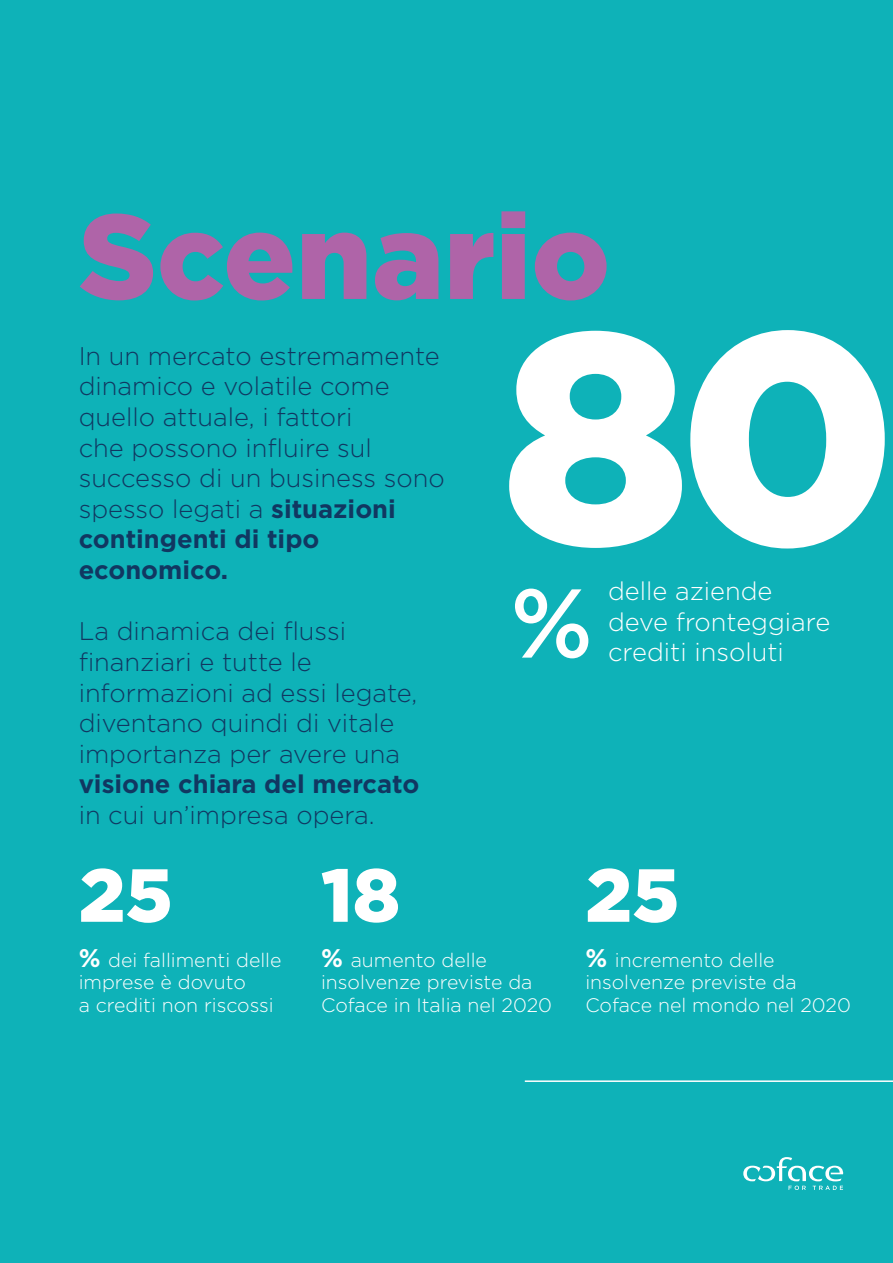
<style>
.page{position:relative;width:893px;height:1263px;background:#0eb2b8}
.page>*{position:absolute;margin:0;border:0;box-sizing:border-box;transform-origin:0 0}
.t1{font:900 300px "Gotham";color:#fff}
.t2{font:900 120px "Gotham";color:#af64a8}
.t3{font:500 97.5px "Gotham";color:#fff}
.t4{font:900 75px "Gotham";color:#fff}
.t5{font:300 25.5px/30.6px "Gotham";color:#113761}
.t6{font:300 25.5px "Gotham";color:#fff}
.t7{font:300 19.5px/22.5px "Gotham";color:#fff}
.s1{font-weight:700}
.s2{font-weight:700;font-size:25.5px}
</style>
<div class="page">
<svg style="left:743px;top:1157px;width:100px;height:33px"></svg>
<hr style="left:525px;top:1080px;width:368px;height:2px;background:#fff">
<p class="t2" style="left:79px;top:187px;width:533px">Scenario</p>
<p class="t5" style="left:79px;top:340px;width:368px">In un mercato estremamente dinamico e volatile come quello attuale, i fattori<br>che possono influire sul successo di un business sono spesso legati a <span class="s1">situazioni contingenti di tipo economico.</span></p>
<p class="t5" style="left:79px;top:616px;width:342px">La dinamica dei flussi finanziari e tutte le informazioni ad essi legate, diventano quindi di vitale importanza per avere una <span class="s1">visione chiara del mercato </span>in cui un’impresa opera.</p>
<p class="t1" style="left:501px;top:265px;width:397px">80</p>
<p class="t3" style="left:510px;top:564px;width:84px">%</p>
<p class="t6" style="left:608px;top:575px;width:166px">delle aziende</p>
<p class="t6" style="left:608px;top:606px;width:224px">deve fronteggiare</p>
<p class="t6" style="left:608px;top:637px;width:177px">crediti insoluti</p>
<p class="t4" style="left:79px;top:852px;width:96px">25</p>
<p class="t4" style="left:321px;top:852px;width:80px">18</p>
<p class="t4" style="left:585px;top:852px;width:96px">25</p>
<p class="t7" style="left:79px;top:948px;width:204px"><span class="s2">%</span> dei fallimenti delle imprese è dovuto</p>
<p class="t7" style="left:79px;top:993px;width:197px">a crediti non riscossi</p>
<p class="t7" style="left:321px;top:948px;width:233px"><span class="s2">%</span> aumento delle insolvenze previste da<br>Coface in Italia nel 2020</p>
<p class="t7" style="left:585px;top:948px;width:267px"><span class="s2">%</span> incremento delle insolvenze previste da<br>Coface nel mondo nel 2020</p>
</div>
